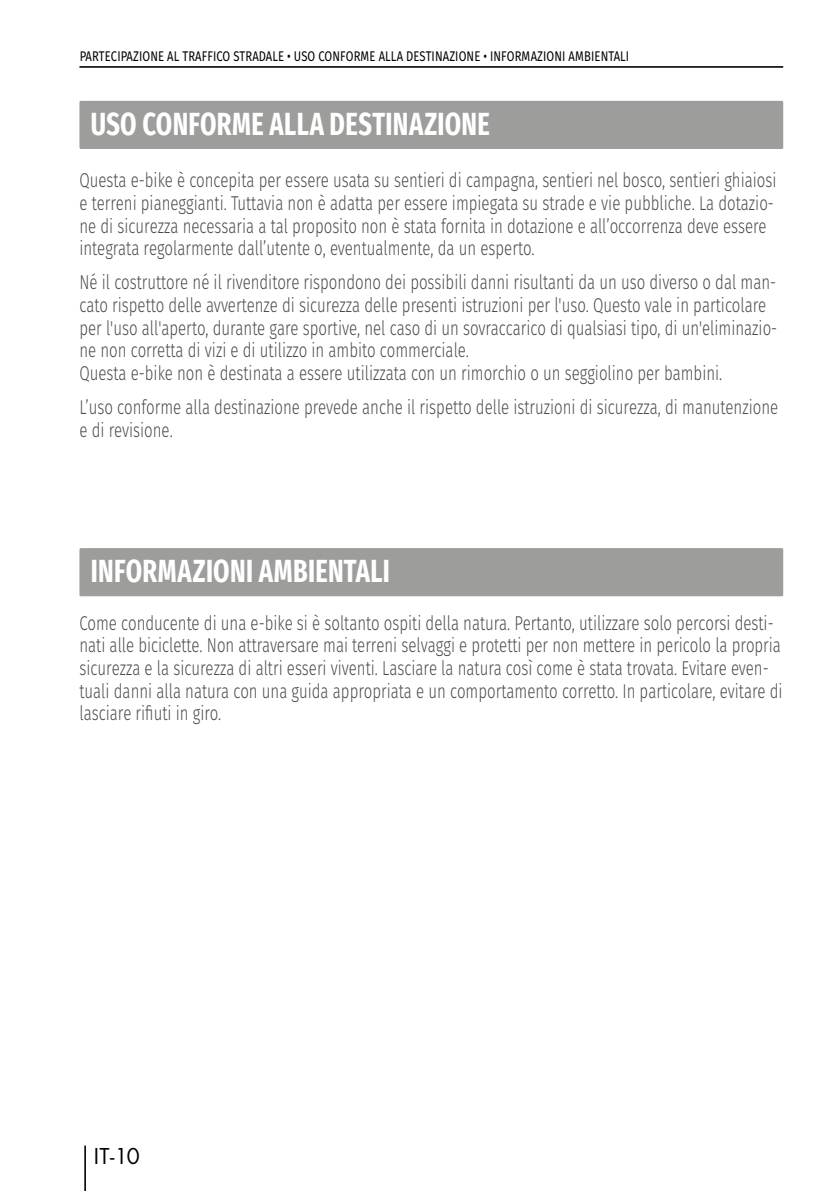
<style>
.page{position:relative;width:840px;height:1191px;background:#fff}
.page>*{position:absolute;margin:0;border:0;box-sizing:border-box;transform-origin:0 0}
.N_Überschrift__H1{font:700 32px "Fira Sans Condensed";letter-spacing:.01em;color:#fff;scale:.85 1}
.t1{font:24px "Futura TOT Boo";color:#000}
.N_Text{font:300 20px/22.6px "Fira Sans";color:#4a4a49;scale:.75 1}
.N_Kolumne_LI{font:14px "Fira Sans";letter-spacing:.01em;color:#000;scale:.8 1}
</style>
<div class="page">
<hr style="left:84px;top:1145px;width:2px;height:46px;background:#000">
<hr style="left:79px;top:66px;width:703px;height:2px;background:#000">
<div style="left:79px;top:101px;width:703px;height:48px;background:#9d9d9c"></div>
<div style="left:79px;top:548px;width:703px;height:48px;background:#9d9d9c"></div>
<p class="N_Kolumne_LI" style="left:80px;top:46px;width:688px">PARTECIPAZIONE AL TRAFFICO STRADALE • USO CONFORME ALLA DESTINAZIONE • INFORMAZIONI AMBIENTALI</p>
<p class="N_Überschrift__H1" style="left:91px;top:94px;width:470px">USO CONFORME ALLA DESTINAZIONE</p>
<p class="N_Text" style="left:79px;top:169px;width:930px">Questa e-bike è concepita per essere usata su sentieri di campagna, sentieri nel bosco, sentieri ghiaiosi e terreni pianeggianti. Tuttavia non è adatta per essere impiegata su strade e vie pubbliche. La dotazio&shy;ne di sicurezza necessaria a tal proposito non è stata fornita in dotazione e all’occorrenza deve essere integrata regolarmente dall’utente o, eventualmente, da un esperto.</p>
<p class="N_Text" style="left:79px;top:271px;width:931px">Né il costruttore né il rivenditore rispondono dei possibili danni risultanti da un uso diverso o dal man&shy;cato rispetto delle avvertenze di sicurezza delle presenti istruzioni per l'uso. Questo vale in particolare per l'uso all'aperto, durante gare sportive, nel caso di un sovraccarico di qualsiasi tipo, di un'eliminazio&shy;ne non corretta di vizi e di utilizzo in ambito commerciale.<br>Questa e-bike non è destinata a essere utilizzata con un rimorchio o un seggiolino per bambini.</p>
<p class="N_Text" style="left:79px;top:395px;width:932px">L’uso conforme alla destinazione prevede anche il rispetto delle istruzioni di sicurezza, di manutenzione e di revisione.</p>
<p class="N_Überschrift__H1" style="left:91px;top:541px;width:353px">INFORMAZIONI AMBIENTALI</p>
<p class="N_Text" style="left:79px;top:611px;width:938px">Come conducente di una e-bike si è soltanto ospiti della natura. Pertanto, utilizzare solo percorsi desti&shy;nati alle biciclette. Non attraversare mai terreni selvaggi e protetti per non mettere in pericolo la propria sicurezza e la sicurezza di altri esseri viventi. Lasciare la natura così come è stata trovata. Evitare even&shy;tuali danni alla natura con una guida appropriata e un comportamento corretto. In particolare, evitare di lasciare rifiuti in giro.</p>
<p class="t1" style="left:94px;top:1141px;width:48px">IT-10</p>
</div>
